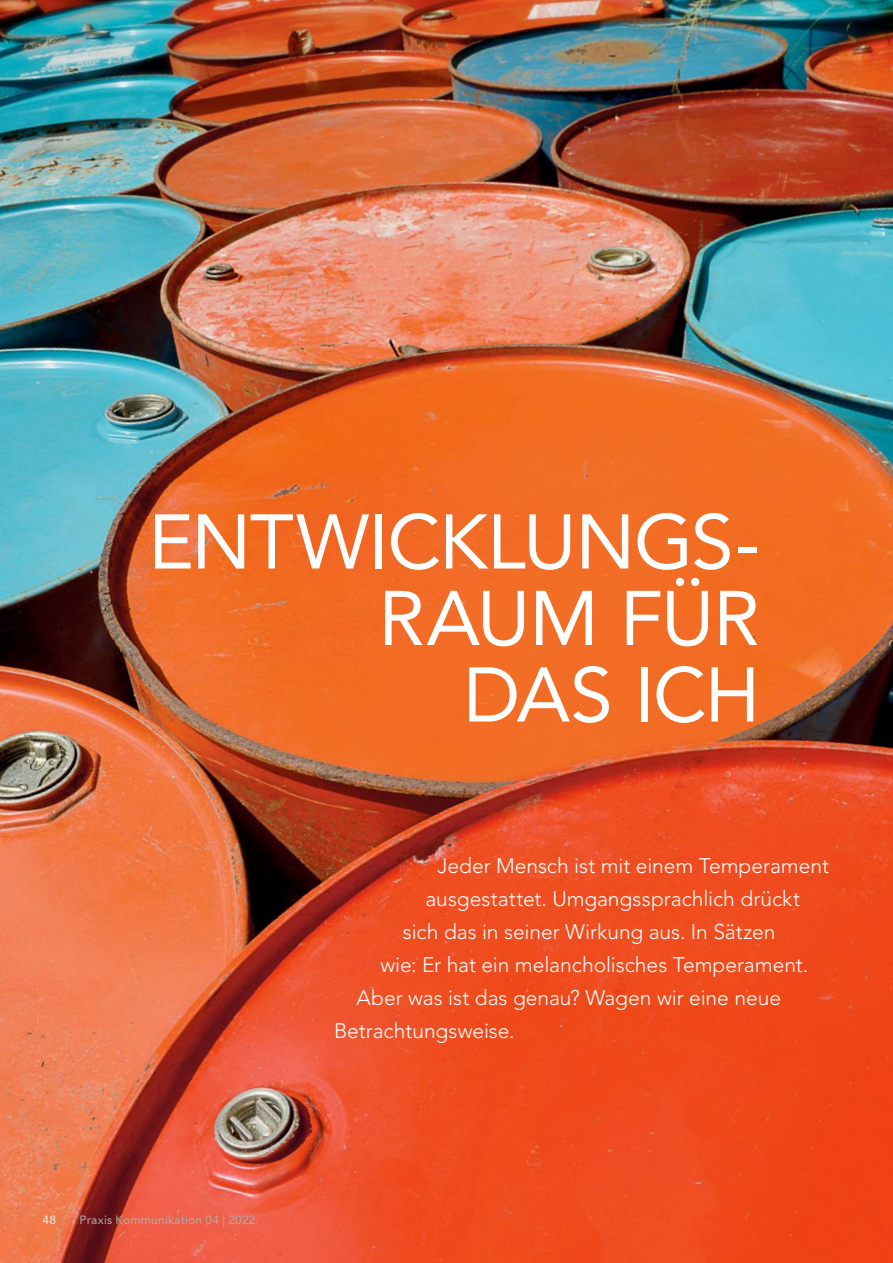
<style>
.page{position:relative;width:893px;height:1263px;background:#fff}
.page>*{position:absolute;margin:0;border:0;box-sizing:border-box;transform-origin:0 0}
.t1{font:76.5px/76.5px "Avenir LT Std";letter-spacing:-.015em;color:#fff;text-align:right}
.t2{font:300 21px "Avenir LT Std";color:#fff}
.t3{font:12px "Avenir LT Std";letter-spacing:.015em;color:#acadad}
.t4{font:500 12px "Avenir LT Std";color:#e0e1e1}
</style>
<div class="page">
<img style="left:0;top:0;width:893px;height:1263px">
<h1 class="t1" style="left:148px;top:508px;width:613px">ENTWICKLUNGS-<br>RAUM FÜR<br>DAS ICH</h1>
<p class="t4" style="left:43px;top:1213px;width:15px">48</p>
<p class="t3" style="left:80px;top:1213px;width:177px">Praxis Kommunikation 04 | 2022</p>
<p class="t2" style="left:437px;top:855px;width:393px">Jeder Mensch ist mit einem Temperament</p>
<p class="t2" style="left:425px;top:888px;width:376px">ausgestattet. Umgangs sprachlich drückt</p>
<p class="t2" style="left:403px;top:921px;width:374px">sich das in seiner Wirkung aus. In Sätzen</p>
<p class="t2" style="left:380px;top:954px;width:429px">wie: Er hat ein melancholisches Temperament.</p>
<p class="t2" style="left:356px;top:987px;width:426px">Aber was ist das genau? Wagen wir eine neue</p>
<p class="t2" style="left:334px;top:1020px;width:182px">Betrachtungsweise.</p>
</div>
